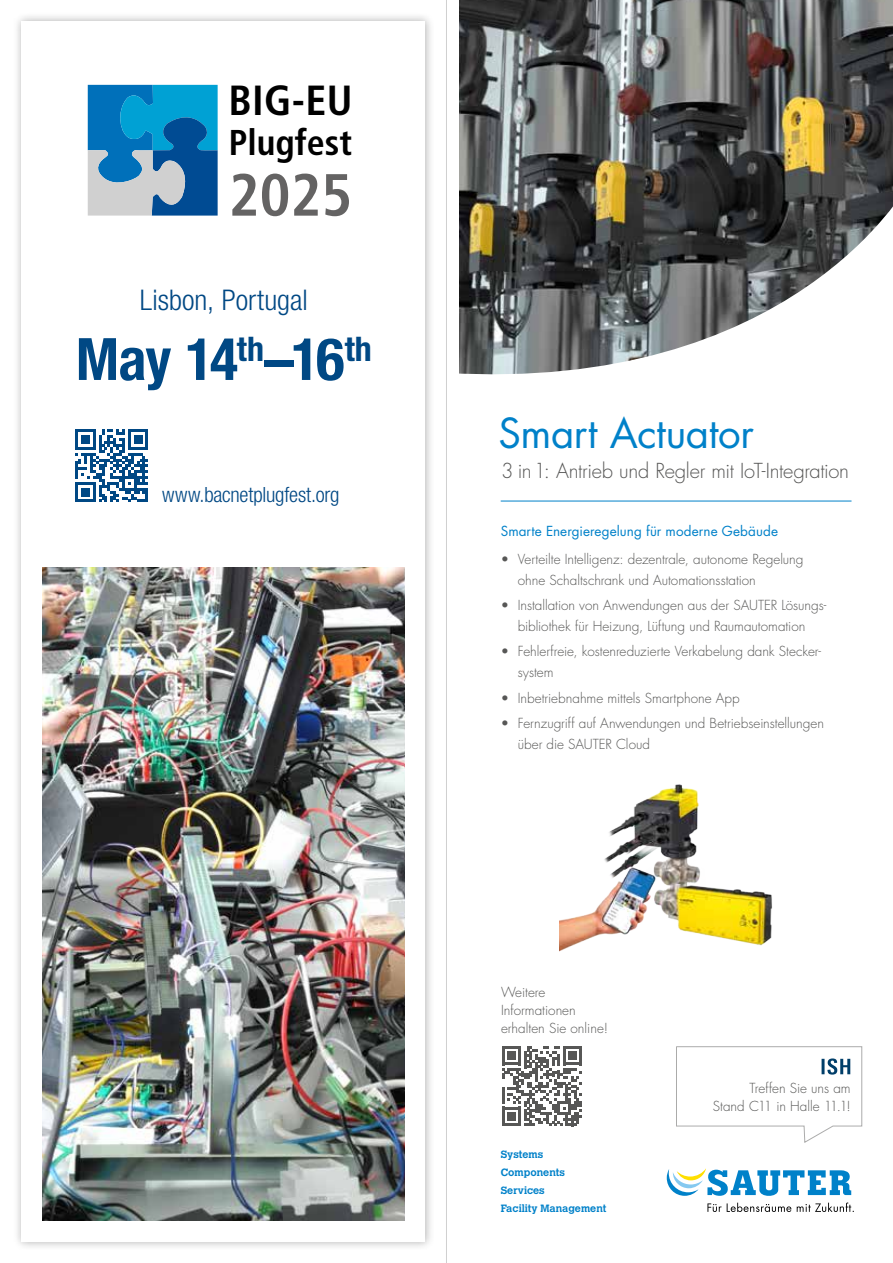
<style>
.page{position:relative;width:893px;height:1263px;background:#fff}
.page>*{position:absolute;margin:0;border:0;box-sizing:border-box;transform-origin:0 0}
.t1{font:700 condensed 59.4px "Frutiger LT Pro";color:#646363}
.t2{font:700 condensed 58.5px "Helvetica Neue LT Std";letter-spacing:-.035em;color:#004884}
.t3{font:700 condensed 42.15px "Frutiger LT Pro";color:#000}
.t4{font:40.35px "Futura LT Pro";letter-spacing:-.01em;color:#0081c9}
.t5{font:700 condensed 35.85px "Frutiger LT Pro";color:#000}
.t6{font:300 condensed 28.5px "Helvetica Neue LT Std";color:#004884}
.t7{font:300 condensed 21px "Helvetica Neue LT Std";letter-spacing:-.01em;color:#004884}
.t8{font:300 20.1px "Futura LT Pro";letter-spacing:-.015em;color:#575756}
.t9{font:300 13.5px/21px "Futura LT Pro";color:#575756}
.t10{font:13.5px "Futura LT Pro";letter-spacing:.005em;color:#0081c9}
.t11{font:700 10.5px/18px "Calvert MT Pro";color:#0081c9}
</style>
<div class="page">
<div style="left:12px;top:12px;width:423px;height:1239px;background:#000;opacity:.3"></div>
<div style="left:21px;top:21px;width:404px;height:1221px;background:#fff"></div>
<img style="left:43px;top:568px;width:361px;height:653px">
<svg style="left:88px;top:85px;width:130px;height:131px;background:#368cbc"></svg>
<svg style="left:75px;top:429px;width:73px;height:73px"></svg>
<img style="left:459px;top:0;width:434px;height:186px">
<svg style="left:459px;top:186px;width:434px;height:994px"></svg>
<svg style="left:502px;top:1046px;width:80px;height:80px"></svg>
<svg style="left:667px;top:1168px;width:187px;height:44px"></svg>
<hr style="left:501px;top:501px;width:350px;height:1px;background:#0081c9">
<img style="left:560px;top:772px;width:215px;height:197px">
<svg style="left:676px;top:1046px;width:186px;height:97px"></svg>
<hr style="left:446px;top:0;width:1px;height:1263px;background:#d0d0d0">
<h3 class="t3" style="left:229px;top:76px;width:125px">BIG-EU</h3>
<h3 class="t5" style="left:229px;top:121px;width:125px">Plugfest</h3>
<h1 class="t1" style="left:229px;top:160px;width:125px">2025</h1>
<h3 class="t6" style="left:140px;top:284px;width:170px">Lisbon, Portugal</h3>
<h2 class="t2" style="left:76px;top:324px;width:297px">May 14<sup>th</sup>–16<sup>th</sup></h2>
<h3 class="t7" style="left:162px;top:482px;width:179px">www.bacnetplugfest.org</h3>
<h3 class="t4" style="left:499px;top:405px;width:257px">Smart Actuator</h3>
<h3 class="t8" style="left:501px;top:458px;width:350px">3 in1: Antrieb und Regler mit IoT-Integration</h3>
<p class="t10" style="left:501px;top:521px;width:279px">Smarte Energieregelung für moderne Gebäude</p>
<p class="t9" style="left:518px;top:548px;width:287px;text-indent:-17px">• Verteilte Intelligenz: dezentrale, autonome Regelung ohne Schaltschrank und Automationsstation</p>
<p class="t9" style="left:501px;top:595px;width:327px;text-align:center">• Installation von Anwendungen aus der SAUTER Lösungs&shy;bibliothek für Heizung, Lüftung und Raumautomation</p>
<p class="t9" style="left:518px;top:641px;width:305px;text-indent:-17px">• Fehlerfreie, kostenreduzierte Verkabelung dank Stecker&shy;system</p>
<p class="t9" style="left:501px;top:687px;width:241px">• Inbetriebnahme mittels Smartphone App</p>
<p class="t9" style="left:518px;top:713px;width:308px;text-indent:-17px">• Fernzugriff auf Anwendungen und Betriebseinstellungen über die SAUTER Cloud</p>
<p class="t9" style="left:501px;top:983px;width:109px;line-height:18px">Weitere<br>Informationen erhalten Sie online!</p>
<p class="t11" style="left:501px;top:1145px;width:107px">Systems<br>Components<br>Services<br>Facility Management</p>
<p class="t9" style="left:713px;top:1079px;width:139px;line-height:18px;text-align:right">Treffen Sie uns am<br>Stand C11 in Halle 11.1!</p>
</div>
